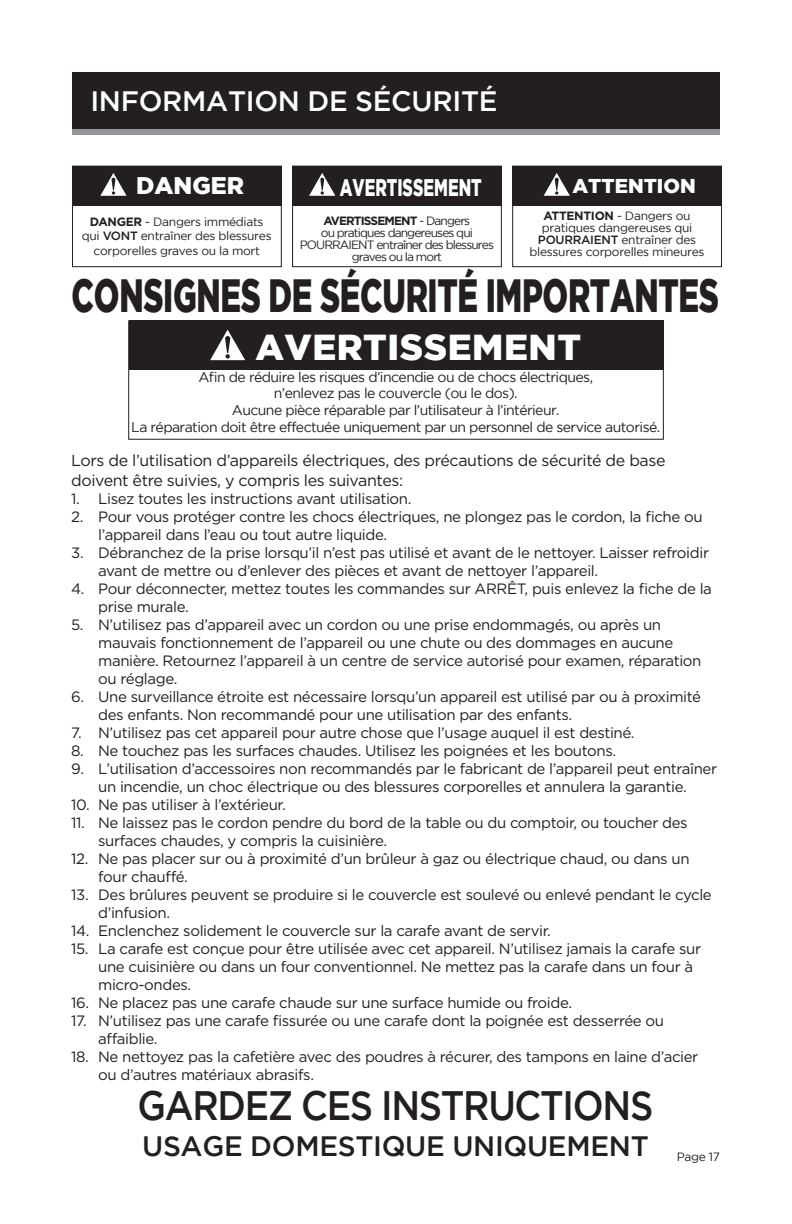
<style>
.page{position:relative;width:792px;height:1224px;background:#fff}
.page>*{position:absolute;margin:0;border:0;box-sizing:border-box;transform-origin:0 0}
.t1{font:900 46.4px "Gotham";letter-spacing:-.01em;color:#231f20;scale:.67 1}
.t2{font:500 41px "Gotham";letter-spacing:-.035em;color:#231f20;scale:.89 1}
.t3{font:900 36px "Gotham";letter-spacing:.015em;color:#fff}
.t4{font:500 28px "Gotham";letter-spacing:-.01em;color:#231f20}
.t5{font:500 28px "Gotham";letter-spacing:-.01em;color:#fff}
.t6{font:900 24px "Gotham";color:#fff;scale:.67 1}
.t7{font:900 24px "Gotham";color:#fff}
.t8{font:900 20px "Gotham";color:#fff}
.body_copy{font:16px/19.2px "Gotham";letter-spacing:-.025em;color:#231f20}
.t9{font:15px/18px "Gotham";letter-spacing:-.025em;color:#231f20}
.body_copy-2{font:14px "Gotham";letter-spacing:-.04em;color:#231f20}
.body_copy-3{font:12px/12px "Gotham";letter-spacing:-.025em;color:#231f20;text-align:center}
.body_copy-4{font:12px/12px "Gotham";letter-spacing:-.075em;color:#231f20;text-align:center}
.s1{font-weight:700}
.s2{font-weight:500}
</style>
<div class="page">
<div style="left:72px;top:78px;width:648px;height:56px;background:#939598"></div>
<div style="left:72px;top:72px;width:648px;height:57px;background:#231f20"></div>
<div style="left:129px;top:320px;width:534px;height:50px;background:#231f20"></div>
<svg style="left:210px;top:330px;width:35px;height:30px"></svg>
<div style="left:128px;top:320px;width:536px;height:120px;border:1px solid #231f20"></div>
<div style="left:72px;top:166px;width:209px;height:39px;background:#231f20"></div>
<div style="left:72px;top:166px;width:210px;height:101px;border:1px solid #231f20"></div>
<div style="left:292px;top:166px;width:209px;height:39px;background:#231f20"></div>
<svg style="left:309px;top:173px;width:26px;height:23px"></svg>
<div style="left:292px;top:166px;width:210px;height:101px;border:1px solid #231f20"></div>
<svg style="left:100px;top:173px;width:27px;height:23px"></svg>
<div style="left:513px;top:166px;width:209px;height:39px;background:#231f20"></div>
<div style="left:512px;top:166px;width:210px;height:101px;border:1px solid #231f20"></div>
<svg style="left:544px;top:173px;width:26px;height:23px"></svg>
<p class="t5" style="left:90px;top:85px;width:409px">INFORMATION DE SÉCURITÉ</p>
<p class="t7" style="left:136px;top:171px;width:109px">DANGER</p>
<p class="t8" style="left:572px;top:174px;width:125px">ATTENTION</p>
<p class="body_copy-3" style="left:530px;top:209px;width:176px"><span class="s1">ATTENTION</span> - Dangers ou pratiques dangereuses qui<br><span class="s2">POURRAIENT</span> entraîner des blessures corporelles mineures</p>
<p class="t6" style="left:340px;top:173px;width:214px">AVERTISSEMENT</p>
<p class="body_copy-4" style="left:300px;top:215px;width:196px"><span class="s1">AVERTISSEMENT</span> - Dangers<br>ou pratiques dangereuses qui<br>POURRAIENT entraîner des blessures graves ou la mort</p>
<p class="body_copy-3" style="left:82px;top:214px;width:191px;line-height:14.4px"><span class="s1">DANGER</span> - Dangers immédiats qui <span class="s2">VONT</span> entraîner des blessures corporelles graves ou la mort</p>
<p class="t1" style="left:72px;top:268px;width:968px">CONSIGNES DE SÉCURITÉ IMPORTANTES</p>
<p class="t3" style="left:255px;top:327px;width:327px">AVERTISSEMENT</p>
<p class="body_copy-2" style="left:198px;top:369px;width:396px">Afin de réduire les risques d’incendie ou de chocs électriques,</p>
<p class="body_copy-2" style="left:274px;top:386px;width:245px">n’enlevez pas le couvercle (ou le dos).</p>
<p class="body_copy-2" style="left:232px;top:402px;width:329px">Aucune pièce réparable par l’utilisateur à l’intérieur.</p>
<p class="body_copy-2" style="left:131px;top:419px;width:531px">La réparation doit être effectuée uniquement par un personnel de service autorisé.</p>
<p class="body_copy" style="left:71px;top:451px;width:596px">Lors de l’utilisation d’appareils électriques, des précautions de sécurité de base doivent être suivies, y compris les suivantes:</p>
<p class="t9" style="left:71px;top:489px;width:342px">1. Lisez toutes les instructions avant utilisation.</p>
<p class="t9" style="left:98px;top:507px;width:606px;text-indent:-27px">2. Pour vous protéger contre les chocs électriques, ne plongez pas le cordon, la fiche ou l’appareil dans l’eau ou tout autre liquide.</p>
<p class="t9" style="left:98px;top:543px;width:612px;text-indent:-27px">3. Débranchez de la prise lorsqu’il n’est pas utilisé et avant de le nettoyer. Laisser refroidir avant de mettre ou d’enlever des pièces et avant de nettoyer l’appareil.</p>
<p class="t9" style="left:98px;top:579px;width:615px;text-indent:-27px">4. Pour déconnecter, mettez toutes les commandes sur ARRÊT, puis enlevez la fiche de la prise murale.</p>
<p class="t9" style="left:98px;top:615px;width:605px;text-indent:-27px">5. N’utilisez pas d’appareil avec un cordon ou une prise endommagés, ou après un mauvais fonctionnement de l’appareil ou une chute ou des dommages en aucune manière. Retournez l’appareil à un centre de service autorisé pour examen, réparation ou réglage.</p>
<p class="t9" style="left:98px;top:687px;width:604px;text-indent:-27px">6. Une surveillance étroite est nécessaire lorsqu’un appareil est utilisé par ou à proximité des enfants. Non recommandé pour une utilisation par des enfants.</p>
<p class="t9" style="left:71px;top:723px;width:565px">7. N’utilisez pas cet appareil pour autre chose que l’usage auquel il est destiné.</p>
<p class="t9" style="left:71px;top:741px;width:547px">8. Ne touchez pas les surfaces chaudes. Utilisez les poignées et les boutons.</p>
<p class="t9" style="left:71px;top:759px;width:648px;text-align:center">9. L’utilisation d’accessoires non recommandés par le fabricant de l’appareil peut entraîner un incendie, un choc électrique ou des blessures corporelles et annulera la garantie.</p>
<p class="t9" style="left:71px;top:795px;width:216px">10. Ne pas utiliser à l’extérieur.</p>
<p class="t9" style="left:98px;top:813px;width:591px;text-indent:-27px">11. Ne laissez pas le cordon pendre du bord de la table ou du comptoir, ou toucher des surfaces chaudes, y compris la cuisinière.</p>
<p class="t9" style="left:98px;top:849px;width:593px;text-indent:-27px">12. Ne pas placer sur ou à proximité d’un brûleur à gaz ou électrique chaud, ou dans un four chauffé.</p>
<p class="t9" style="left:98px;top:885px;width:615px;text-indent:-27px">13. Des brûlures peuvent se produire si le couvercle est soulevé ou enlevé pendant le cycle d’infusion.</p>
<p class="t9" style="left:71px;top:921px;width:481px">14. Enclenchez solidement le couvercle sur la carafe avant de servir.</p>
<p class="t9" style="left:98px;top:939px;width:604px;text-indent:-27px">15. La carafe est conçue pour être utilisée avec cet appareil. N’utilisez jamais la carafe sur une cuisinière ou dans un four conventionnel. Ne mettez pas la carafe dans un four à micro-ondes.</p>
<p class="t9" style="left:71px;top:993px;width:502px">16. Ne placez pas une carafe chaude sur une surface humide ou froide.</p>
<p class="t9" style="left:98px;top:1011px;width:567px;text-indent:-27px">17. N’utilisez pas une carafe fissurée ou une carafe dont la poignée est desserrée ou affaiblie.</p>
<p class="t9" style="left:98px;top:1047px;width:602px;text-indent:-27px">18. Ne nettoyez pas la cafetière avec des poudres à récurer, des tampons en laine d’acier ou d’autres matériaux abrasifs.</p>
<p class="t2" style="left:138px;top:1083px;width:581px">GARDEZ CES INSTRUCTIONS</p>
<p class="t4" style="left:142px;top:1131px;width:508px">USAGE DOMESTIQUE UNIQUEMENT</p>
<p class="body_copy-3" style="left:677px;top:1150px;width:45px">Page 17</p>
</div>
